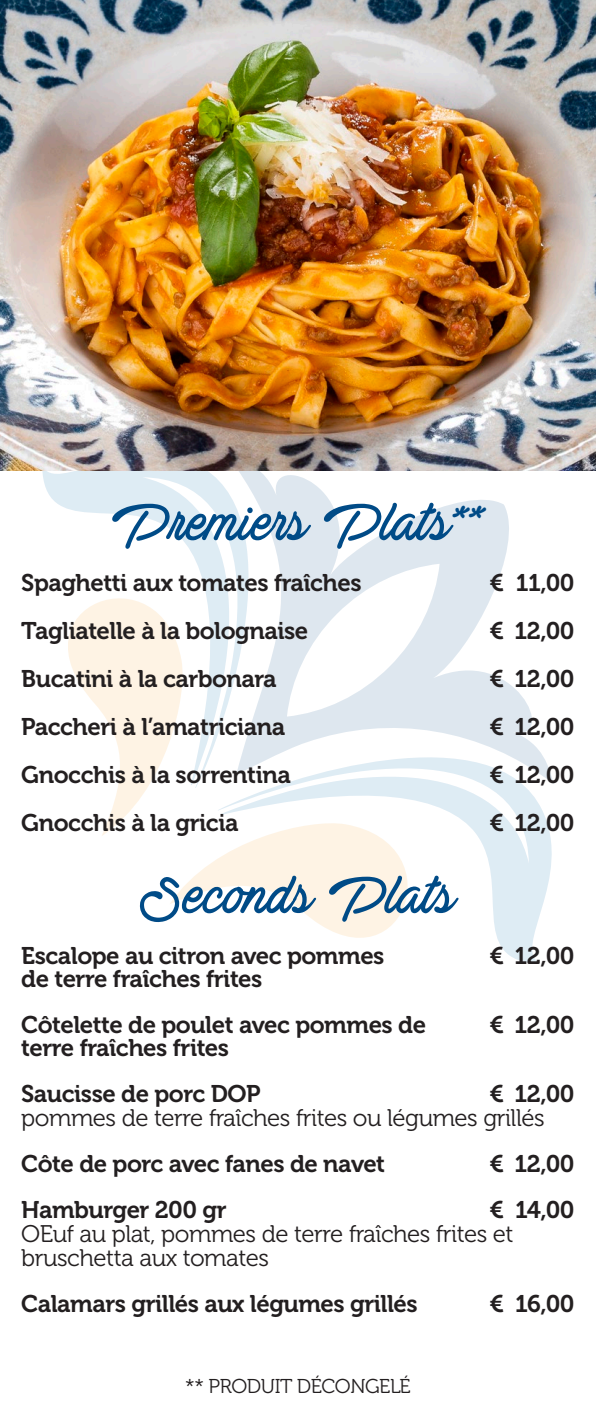
<style>
.page{position:relative;width:596px;height:1418px;background:#fff}
.page>*{position:absolute;margin:0;border:0;box-sizing:border-box;transform-origin:0 0}
.t1{font:60px "Actonia Hand PERSONALUSE";letter-spacing:-.01em;color:#004b87;scale:.95 1}
.t2{font:24px "Museo 700";letter-spacing:-.02em;color:#231f20}
.t3{font:24px/24px "Museo 300";letter-spacing:-.02em;color:#231f20}
.t4{font:20px "Museo 300";letter-spacing:-.02em;color:#231f20}
.s1{font-size:47px}
</style>
<div class="page">
<svg style="left:102px;top:788px;width:45px;height:48px"></svg>
<svg style="left:170px;top:859px;width:47px;height:45px"></svg>
<svg style="left:217px;top:784px;width:335px;height:179px"></svg>
<svg style="left:42px;top:471px;width:252px;height:317px"></svg>
<svg style="left:227px;top:471px;width:327px;height:313px"></svg>
<img style="left:0;top:0;width:595px;height:471px">
<p class="t1" style="left:112px;top:492px;width:392px">Premiers Plats<span class="s1">**</span></p>
<p class="t2" style="left:21px;top:569px;width:342px">Spaghetti aux tomates fraîches</p>
<p class="t2" style="left:489px;top:569px;width:87px">€ 11,00</p>
<p class="t2" style="left:21px;top:617px;width:288px">Tagliatelle à la bolognaise</p>
<p class="t2" style="left:489px;top:617px;width:87px">€ 12,00</p>
<p class="t2" style="left:21px;top:665px;width:257px">Bucatini à la carbonara</p>
<p class="t2" style="left:489px;top:665px;width:87px">€ 12,00</p>
<p class="t2" style="left:21px;top:713px;width:265px">Paccheri à l’amatriciana</p>
<p class="t2" style="left:489px;top:713px;width:87px">€ 12,00</p>
<p class="t2" style="left:21px;top:761px;width:271px">Gnocchis à la sorrentina</p>
<p class="t2" style="left:489px;top:761px;width:87px">€ 12,00</p>
<p class="t2" style="left:21px;top:809px;width:219px">Gnocchis à la gricia</p>
<p class="t2" style="left:489px;top:809px;width:87px">€ 12,00</p>
<p class="t1" style="left:140px;top:864px;width:339px">Seconds Plats</p>
<p class="t2" style="left:21px;top:942px;width:364px">Escalope au citron avec pommes</p>
<p class="t2" style="left:489px;top:942px;width:87px">€ 12,00</p>
<p class="t2" style="left:21px;top:965px;width:242px">de terre fraîches frites</p>
<p class="t2" style="left:21px;top:1011px;width:406px">Côtelette de poulet avec pommes de</p>
<p class="t2" style="left:489px;top:1011px;width:87px">€ 12,00</p>
<p class="t2" style="left:21px;top:1034px;width:209px">terre fraîches frites</p>
<p class="t2" style="left:21px;top:1080px;width:241px">Saucisse de porc DOP</p>
<p class="t2" style="left:489px;top:1080px;width:87px">€ 12,00</p>
<p class="t3" style="left:21px;top:1106px;width:524px">pommes de terre fraîches frites ou légumes grillés</p>
<p class="t2" style="left:21px;top:1150px;width:365px">Côte de porc avec fanes de navet</p>
<p class="t2" style="left:489px;top:1150px;width:87px">€ 12,00</p>
<p class="t2" style="left:21px;top:1196px;width:207px">Hamburger 200 gr</p>
<p class="t2" style="left:489px;top:1196px;width:87px">€ 14,00</p>
<p class="t3" style="left:21px;top:1222px;width:493px">OEuf au plat, pommes de terre fraîches frites et bruschetta aux tomates</p>
<p class="t2" style="left:21px;top:1290px;width:397px">Calamars grillés aux légumes grillés</p>
<p class="t2" style="left:489px;top:1290px;width:87px">€ 16,00</p>
<p class="t4" style="left:185px;top:1374px;width:227px">** PRODUIT DÉCONGELÉ</p>
</div>
